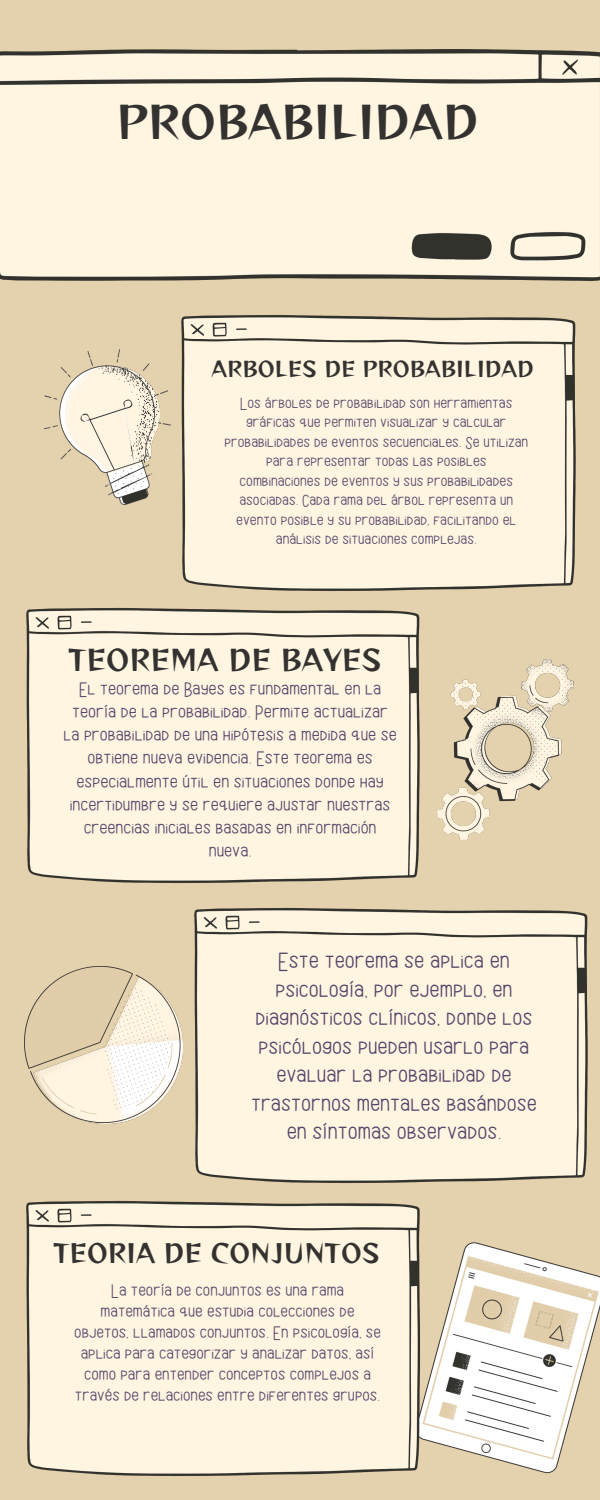
<style>
.page{position:relative;width:600px;height:1500px;background:#e4d1ae}
.page>*{position:absolute;margin:0;border:0;box-sizing:border-box;transform-origin:0 0}
.t1{font:44px "Reggae One";color:#333231}
.t2{font:28.5px "Reggae One";color:#333231}
.t3{font:25.4px "Reggae One";color:#333231}
.t4{font:25px/28.5px "Maely";color:#534569;text-align:center}
.t5{font:20.8px "Reggae One";color:#333231}
.t6{font:19.9px/23.2px "Maely";color:#534569;text-align:center}
.t7{font:18.6px/21px "Maely";color:#534569;text-align:center}
.t8{font:16.8px/19.5px "Maely";color:#534569;text-align:center}
</style>
<div class="page">
<img style="left:44px;top:349px;width:127px;height:156px">
<img style="left:24px;top:966px;width:159px;height:158px">
<img style="left:26px;top:607px;width:394px;height:276px">
<img style="left:0;top:49px;width:600px;height:232px">
<img style="left:181px;top:314px;width:395px;height:277px">
<img style="left:194px;top:907px;width:394px;height:276px">
<img style="left:26px;top:1200px;width:574px;height:276px">
<img style="left:437px;top:659px;width:137px;height:181px">
<p class="t1" style="left:116px;top:88px;width:364px">PROBABILIDAD</p>
<p class="t5" style="left:211px;top:353px;width:324px">ARBOLES DE PROBABILIDAD</p>
<p class="t8" style="left:224px;top:393px;width:305px">Los árboles de probabilidad son herramientas gráficas que permiten visualizar y calcular probabilidades de eventos secuenciales. Se utilizan para representar todas las posibles combinaciones de eventos y sus probabilidades asociadas. Cada rama del árbol representa un evento posible y su probabilidad, facilitando el análisis de situaciones complejas.</p>
<h3 class="t2" style="left:69px;top:638px;width:315px">TEOREMA DE BAYES</h3>
<h3 class="t6" style="left:63px;top:678px;width:335px">El teorema de Bayes es fundamental en la teoría de la probabilidad. Permite actualizar la probabilidad de una hipótesis a medida que se obtiene nueva evidencia. Este teorema es especialmente útil en situaciones donde hay incertidumbre y se requiere ajustar nuestras creencias iniciales basadas en información nueva.</h3>
<p class="t4" style="left:251px;top:947px;width:287px">Este teorema se aplica en psicología, por ejemplo, en diagnósticos clínicos, donde los psicólogos pueden usarlo para evaluar la probabilidad de trastornos mentales basándose en síntomas observados.</p>
<h2 class="t3" style="left:53px;top:1234px;width:328px">TEORIA DE CONJUNTOS</h2>
<p class="t7" style="left:74px;top:1281px;width:308px">La teoría de conjuntos es una rama matemática que estudia colecciones de objetos, llamados conjuntos. En psicología, se aplica para categorizar y analizar datos, así como para entender conceptos complejos a través de relaciones entre diferentes grupos.</p>
</div>
